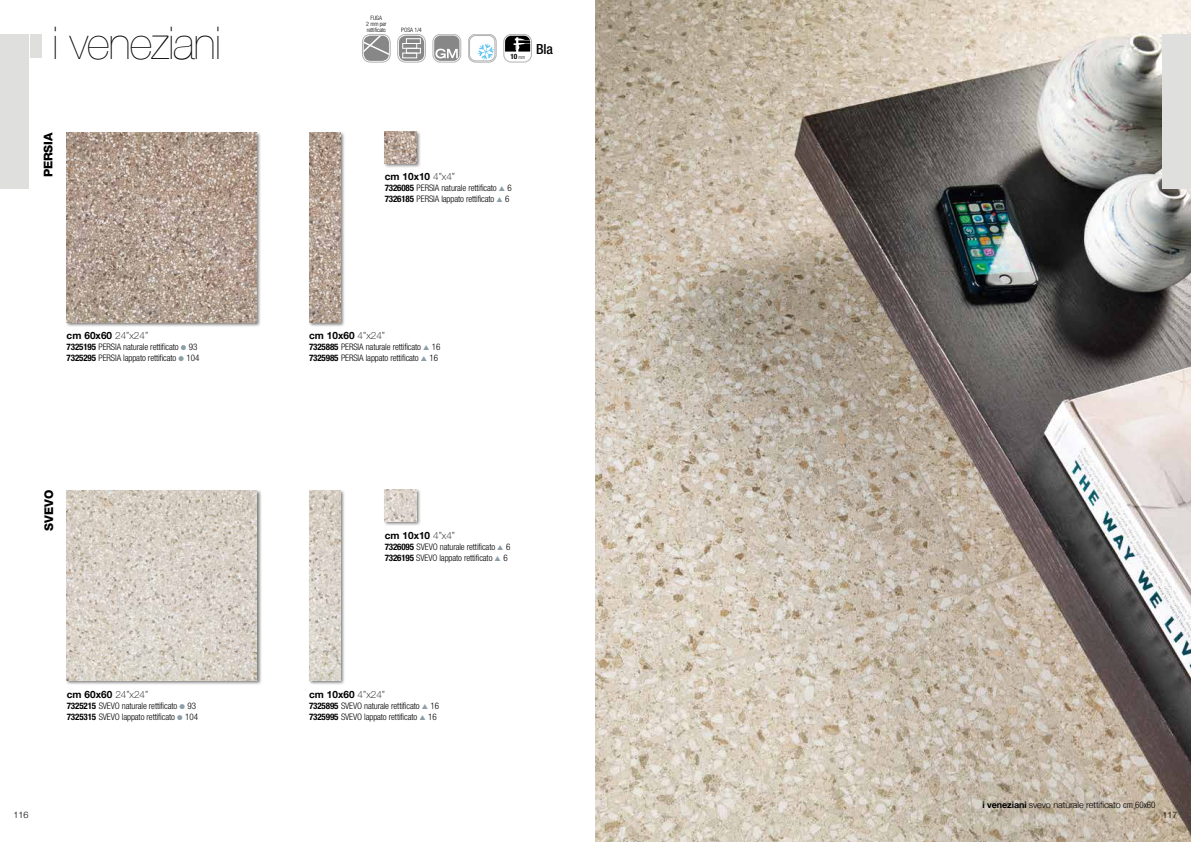
<style>
.page{position:relative;width:1191px;height:842px;background:#fff}
.page>*{position:absolute;margin:0;border:0;box-sizing:border-box;transform-origin:0 0}
.t1{font:200 45px "Helvetica Neue";letter-spacing:-.025em;color:#000}
.t2{font:500 condensed 14px "Helvetica Neue";color:#000}
.t3{font:800 12px "Helvetica Neue";letter-spacing:-.015em;color:#000}
.t4{font:700 10px "Helvetica Neue";color:#000}
.t5{font:300 condensed 9px/11px "Helvetica Neue";letter-spacing:-.015em;color:#000}
.t6{font:300 9px "Helvetica Neue";letter-spacing:-.01em;color:#000}
.t7{font:700 condensed 7.3px "Helvetica Neue";color:#000}
.t8{font:300 condensed 6px/6px "Helvetica Neue";letter-spacing:-.015em;color:#000;text-align:center}
.s1{font-weight:100}
.s2{font-weight:700}
.s3{color:#8c9ea7}
.s4{font-weight:300;font-size:5px}
.s5{font-stretch:condensed}
</style>
<div class="page">
<div style="left:31px;top:34px;width:11px;height:14px;background:#dfe0de"></div>
<div style="left:31px;top:50px;width:11px;height:8px;background:#dfe0de"></div>
<div style="left:65px;top:131px;width:197px;height:196px;background:#000;opacity:.5"></div>
<img style="left:67px;top:132px;width:190px;height:190px">
<div style="left:308px;top:131px;width:38px;height:196px;background:#000;opacity:.5"></div>
<img style="left:309px;top:132px;width:31px;height:190px">
<div style="left:383px;top:130px;width:38px;height:38px;background:#000;opacity:.5"></div>
<img style="left:385px;top:132px;width:31px;height:31px">
<div style="left:66px;top:489px;width:196px;height:196px;background:#000;opacity:.5"></div>
<img style="left:67px;top:490px;width:190px;height:190px">
<div style="left:308px;top:489px;width:38px;height:196px;background:#000;opacity:.5"></div>
<img style="left:309px;top:490px;width:31px;height:190px">
<div style="left:383px;top:489px;width:38px;height:37px;background:#000;opacity:.5"></div>
<img style="left:385px;top:490px;width:31px;height:31px">
<img style="left:595px;top:0;width:596px;height:842px">
<svg style="left:468px;top:34px;width:28px;height:28px"></svg>
<div style="left:469px;top:36px;width:26px;height:25px;background:#fff;border-radius:6px"></div>
<svg style="left:478px;top:43px;width:16px;height:17px"></svg>
<div style="left:469px;top:35px;width:26px;height:26px;border:1px solid #b3b2b2;border-radius:6px"></div>
<div style="left:468px;top:34px;width:28px;height:28px;border:1px solid #b3b2b2;border-radius:8px"></div>
<svg style="left:505px;top:34px;width:27px;height:28px"></svg>
<div style="left:504px;top:34px;width:27px;height:28px;background:#fff;border-radius:7px"></div>
<div style="left:503px;top:34px;width:28px;height:28px;border:1px solid #b3b2b2;border-radius:7px"></div>
<svg style="left:505px;top:36px;width:26px;height:16px"></svg>
<svg style="left:433px;top:34px;width:28px;height:28px"></svg>
<div style="left:434px;top:36px;width:25px;height:25px;background:#878787;border-radius:6px"></div>
<div style="left:433px;top:34px;width:28px;height:28px;border:1px solid #b3b2b2;border-radius:8px"></div>
<svg style="left:435px;top:49px;width:23px;height:9px"></svg>
<div style="left:362px;top:34px;width:28px;height:28px;border:1px solid #b3b2b2;border-radius:8px"></div>
<svg style="left:364px;top:36px;width:25px;height:25px"></svg>
<div style="left:397px;top:34px;width:28px;height:28px;border:1px solid #b3b2b2;border-radius:8px"></div>
<svg style="left:399px;top:36px;width:25px;height:25px"></svg>
<div style="left:402px;top:43px;width:15px;height:5px;border:1px solid #fff"></div>
<div style="left:406px;top:48px;width:14px;height:5px;border:1px solid #fff"></div>
<div style="left:402px;top:53px;width:15px;height:5px;border:1px solid #fff"></div>
<div style="left:0;top:34px;width:28px;height:155px;background:#dfe0de"></div>
<div style="left:1162px;top:34px;width:29px;height:155px;background:#dfe0de"></div>
<h1 class="t1" style="left:52px;top:17px;width:170px">i veneziani</h1>
<h3 class="t3" style="left:41px;top:177px;width:46px;rotate:-90deg">persia</h3>
<p class="t4" style="left:67px;top:330px;width:83px">cm 60x60 <span class="s1">24”x24”</span></p>
<p class="t5" style="left:67px;top:342px;width:134px"><span class="s2">7325195</span> persia naturale rettificato <span class="s3">●</span> 93<br><span class="s2">7325295</span> persia lappato rettificato <span class="s3">●</span> 104</p>
<h3 class="t3" style="left:42px;top:530px;width:42px;rotate:-90deg">svevo</h3>
<p class="t4" style="left:67px;top:688px;width:83px">cm 60x60 <span class="s1">24”x24”</span></p>
<p class="t5" style="left:67px;top:700px;width:133px"><span class="s2">7325215</span> svevo naturale rettificato <span class="s3">●</span> 93<br><span class="s2">7325315</span> svevo lappato rettificato <span class="s3">●</span> 104</p>
<p class="t8" style="left:366px;top:15px;width:22px">FUGA<br>2 mm per rettificato</p>
<p class="t8" style="left:401px;top:27px;width:22px">POSA 1/4</p>
<p class="t7" style="left:510px;top:52px;width:16px">10 <span class="s4">mm</span></p>
<h2 class="t2" style="left:536px;top:40px;width:18px">Bla</h2>
<p class="t4" style="left:385px;top:170px;width:72px">cm 10x10 <span class="s1">4”x4”</span></p>
<p class="t5" style="left:385px;top:182px;width:129px"><span class="s2">7326085</span> persia naturale rettificato <span class="s3">▲</span> 6<br><span class="s2">7326185</span> persia lappato rettificato <span class="s3">▲</span> 6</p>
<p class="t4" style="left:309px;top:330px;width:77px">cm 10x60 <span class="s1">4”x24”</span></p>
<p class="t5" style="left:309px;top:342px;width:133px"><span class="s2">7325885</span> persia naturale rettificato <span class="s3">▲</span> 16<br><span class="s2">7325985</span> persia lappato rettificato <span class="s3">▲</span> 16</p>
<p class="t4" style="left:385px;top:529px;width:72px">cm 10x10 <span class="s1">4”x4”</span></p>
<p class="t5" style="left:385px;top:541px;width:127px"><span class="s2">7326095</span> svevo naturale rettificato <span class="s3">▲</span> 6<br><span class="s2">7326195</span> svevo lappato rettificato <span class="s3">▲</span> 6</p>
<p class="t4" style="left:309px;top:688px;width:77px">cm 10x60 <span class="s1">4”x24”</span></p>
<p class="t5" style="left:309px;top:700px;width:131px"><span class="s2">7325895</span> svevo naturale rettificato <span class="s3">▲</span> 16<br><span class="s2">7325995</span> svevo lappato rettificato <span class="s3">▲</span> 16</p>
<p class="t6" style="left:982px;top:799px;width:175px"><span class="s2">i veneziani</span> svevo naturale rettificato <span class="s5">cm 60x60</span></p>
<p class="t6" style="left:13px;top:810px;width:17px">116</p>
<p class="t6" style="left:1162px;top:810px;width:17px">117</p>
</div>
